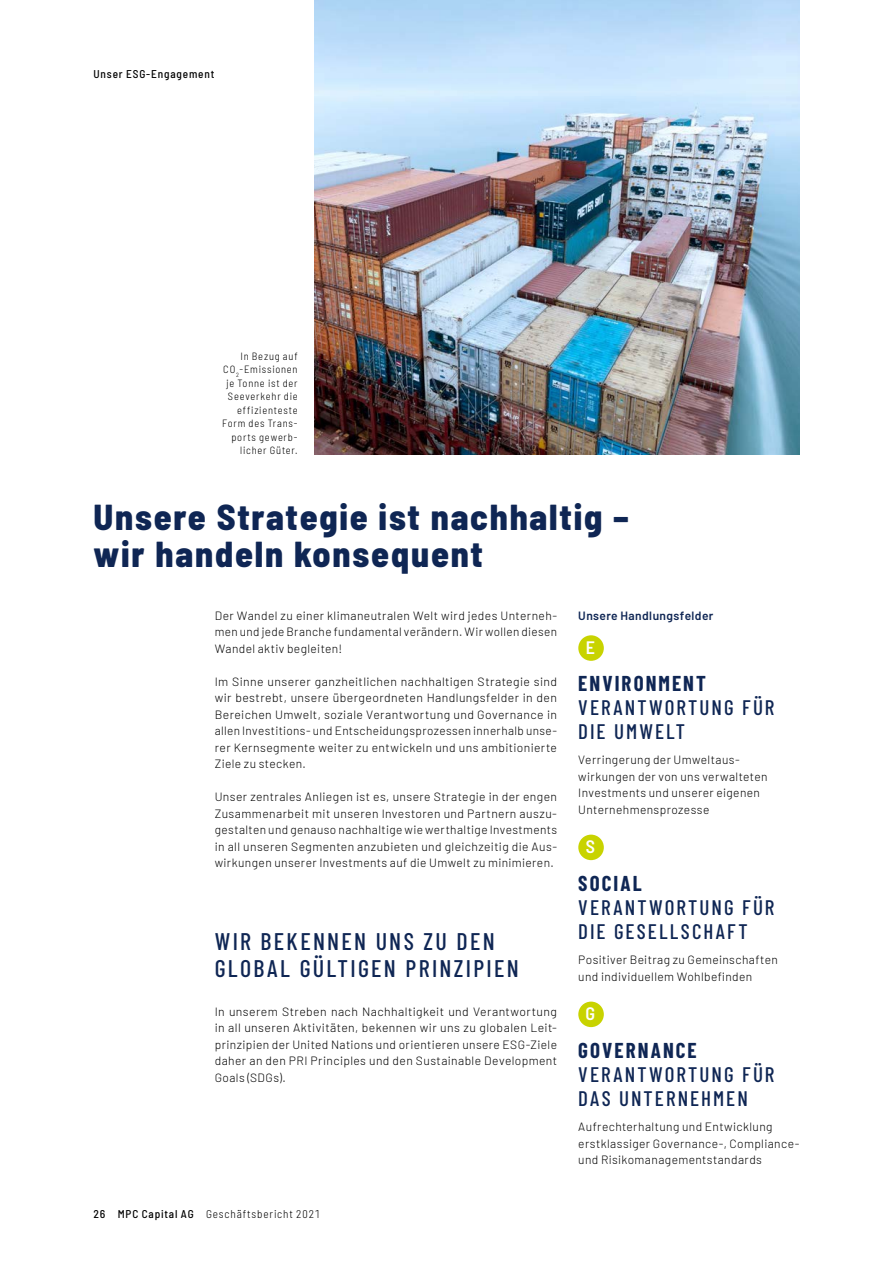
<style>
.page{position:relative;width:893px;height:1263px;background:#fff}
.page>*{position:absolute;margin:0;border:0;box-sizing:border-box;transform-origin:0 0}
.t1{font:800 semi-condensed 36px/37.5px "Barlow";letter-spacing:.05em;color:#0f2654}
.t2{font:500 24px/27px "Barlow Condensed";letter-spacing:.095em;color:#0f2654}
.t3{font:500 21px/24px "Barlow Condensed";letter-spacing:.1em;color:#0f2654}
.t4{font:600 semi-condensed 18px "Barlow";color:#fff}
.Fließtext{font:300 12px/16.5px "Barlow";letter-spacing:.03em;color:#000;text-align:justify}
.t5{font:600 12px "Barlow";letter-spacing:.035em;color:#0f2654}
.t6{font:300 semi-condensed 11.25px "Barlow";letter-spacing:.075em;color:#000}
.t7{font:500 semi-condensed 11.25px "Barlow";letter-spacing:.075em;color:#000}
.Fussnote___BU{font:300 semi-condensed 10.5px/13.5px "Barlow";letter-spacing:.075em;color:#000;text-align:right}
.s1{font-weight:500}
.s2{font-weight:700}
</style>
<div class="page">
<img style="left:315px;top:0;width:484px;height:455px">
<div style="left:578px;top:1001px;width:26px;height:26px;background:#c8d300;border-radius:50%"></div>
<div style="left:578px;top:835px;width:26px;height:25px;background:#c8d300;border-radius:50%"></div>
<div style="left:578px;top:635px;width:26px;height:26px;background:#c8d300;border-radius:50%"></div>
<p class="t7" style="left:94px;top:66px;width:122px">Unser ESG-Engagement</p>
<p class="Fussnote___BU" style="left:222px;top:348px;width:77px">In Bezug auf<br>CO<sub>2</sub>-Emissionen je Tonne ist der<br>Seeverkehr die effizienteste<br>Form des Trans&shy;ports gewerb&shy;licher Güter.</p>
<h2 class="t1" style="left:94px;top:496px;width:537px">Unsere Strategie ist nachhaltig – wir handeln konsequent</h2>
<p class="Fließtext" style="left:215px;top:606px;width:344px">Der Wandel zu einer klimaneutralen Welt wird jedes Unterneh&shy;men und jede Branche fundamental verändern. Wir wollen diesen Wandel aktiv begleiten!</p>
<p class="Fließtext" style="left:215px;top:672px;width:344px">Im Sinne unserer ganzheitlichen nachhaltigen Strategie sind wir bestrebt, unsere übergeordneten Handlungsfelder in den Bereichen Umwelt, soziale Verantwortung und Governance in allen Investitions- und Entscheidungsprozessen innerhalb unse&shy;rer Kernsegmente weiter zu entwickeln und uns ambitionierte Ziele zu stecken.</p>
<p class="Fließtext" style="left:215px;top:788px;width:344px">Unser zentrales Anliegen ist es, unsere Strategie in der engen Zusammenarbeit mit unseren Investoren und Partnern auszu&shy;gestalten und genauso nachhaltige wie werthaltige Investments in all unseren Segmenten anzubieten und gleichzeitig die Aus&shy;wirkungen unserer Investments auf die Umwelt zu minimieren.</p>
<h3 class="t2" style="left:215px;top:926px;width:306px">WIR BEKENNEN UNS ZU DEN<br>GLOBAL GÜLTIGEN PRINZIPIEN</h3>
<p class="Fließtext" style="left:215px;top:1002px;width:344px">In unserem Streben nach Nachhaltigkeit und Verantwortung in all unseren Aktivitäten, bekennen wir uns zu globalen Leit&shy;prinzipien der United Nations und orientieren unsere ESG-Ziele daher an den PRI Principles und den Sustainable Development Goals (SDGs).</p>
<p class="t6" style="left:94px;top:1205px;width:228px"><span class="s1">26 MPC Capital AG</span> Geschäftsbericht 2021</p>
<h6 class="t5" style="left:578px;top:607px;width:137px">Unsere Handlungsfelder</h6>
<p class="t4" style="left:586px;top:634px;width:11px">E</p>
<h3 class="t3" style="left:578px;top:670px;width:198px"><span class="s2">ENVIRONMENT<br></span>VERANTWORTUNG FÜR<br>DIE UMWELT</h3>
<p class="Fließtext" style="left:578px;top:751px;width:191px;text-align:left">Verringerung der Umweltaus&shy;wirkungen der von uns verwalteten<br>Investments und unserer eigenen<br>Unternehmensprozesse</p>
<p class="t4" style="left:586px;top:834px;width:11px">S</p>
<h3 class="t3" style="left:578px;top:870px;width:198px"><span class="s2">SOCIAL<br></span>VERANTWORTUNG FÜR<br>DIE GESELLSCHAFT</h3>
<p class="Fließtext" style="left:578px;top:951px;width:201px">Positiver Beitrag zu Gemeinschaften und individuellem Wohlbefinden</p>
<p class="t4" style="left:585px;top:1001px;width:11px">G</p>
<h3 class="t3" style="left:578px;top:1037px;width:198px"><span class="s2">GOVERNANCE<br></span>VERANTWORTUNG FÜR<br>DAS UNTERNEHMEN</h3>
<p class="Fließtext" style="left:578px;top:1118px;width:223px;text-align:left">Aufrechterhaltung und Entwicklung erstklassiger Governance-, Compliance&shy;und Risikomanagementstandards</p>
</div>
